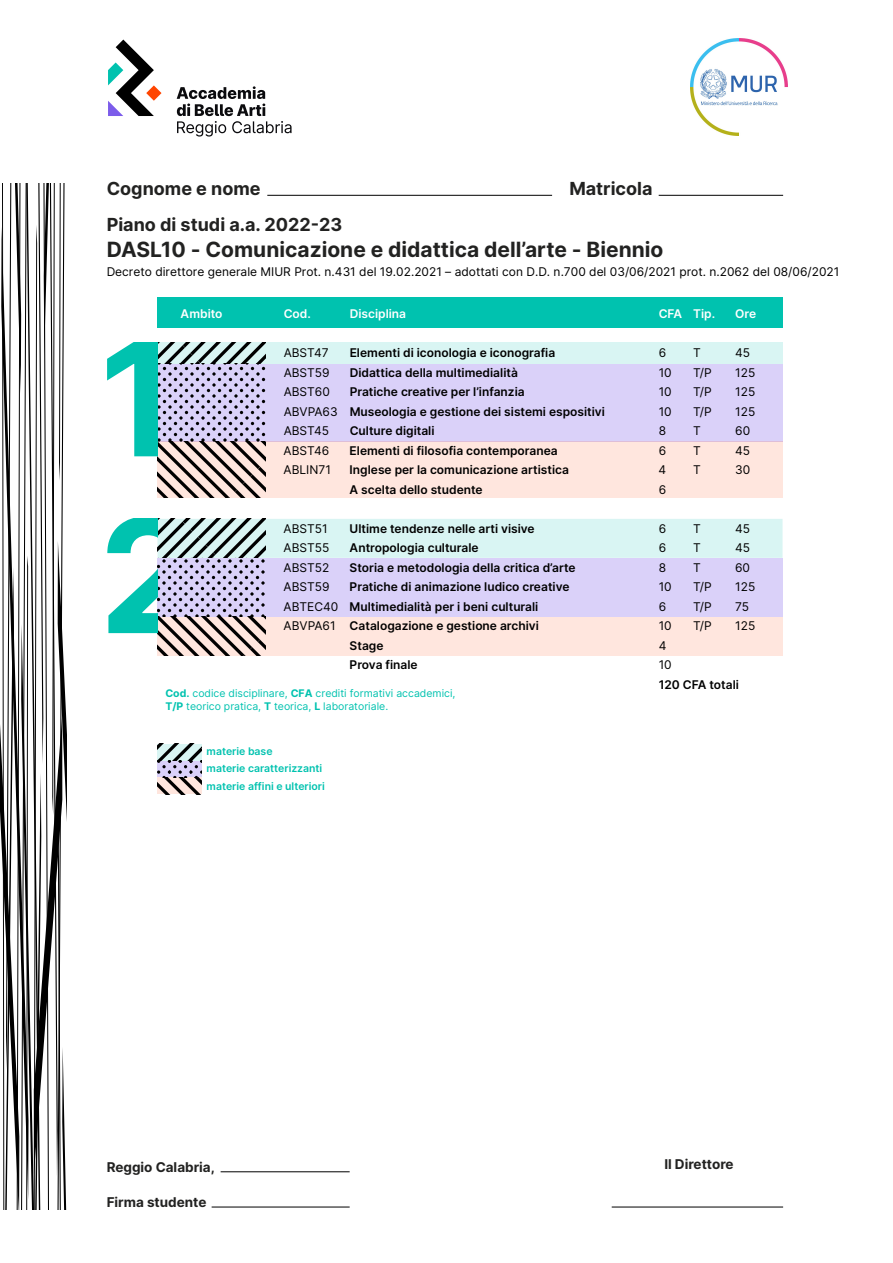
<style>
.page{position:relative;width:893px;height:1263px;background:#fff}
.page>*{position:absolute;margin:0;border:0;box-sizing:border-box;transform-origin:0 0}
.t1{font:700 159px/176.7px "Inter";color:#00c2af}
.t2{font:700 21px "Inter";color:#222221}
.t3{font:700 18px "Inter";color:#222221}
.t4{font:700 13.5px "Inter";color:#222221}
.t5{font:600 12px "Inter";color:#000}
.t6{font:12px "Inter";color:#000}
.t7{font:600 12px "Inter";color:#fff}
.t8{font:10.5px/12.6px "Inter";color:#00c2af}
.t9{font:600 10.5px/17.5px "Inter";color:#00c2af}
.s1{font-weight:400}
.s2{font-weight:700}
</style>
<div class="page">
<div style="left:157px;top:558px;width:626px;height:59px;background:#dad1f9"></div>
<div style="left:157px;top:342px;width:626px;height:22px;background:#d9f5f3"></div>
<div style="left:157px;top:519px;width:626px;height:39px;background:#d9f5f3"></div>
<div style="left:157px;top:364px;width:626px;height:77px;background:#dad1f9"></div>
<div style="left:157px;top:441px;width:626px;height:57px;background:#ffe6de"></div>
<div style="left:157px;top:617px;width:626px;height:38px;background:#ffe6de"></div>
<div style="left:157px;top:298px;width:626px;height:30px;background:#00c2af"></div>
<svg style="left:177px;top:86px;width:115px;height:51px"></svg>
<svg style="left:108px;top:40px;width:54px;height:76px"></svg>
<svg style="left:157px;top:342px;width:108px;height:22px"></svg>
<svg style="left:157px;top:364px;width:108px;height:77px"></svg>
<svg style="left:157px;top:559px;width:108px;height:58px"></svg>
<svg style="left:157px;top:441px;width:108px;height:57px"></svg>
<svg style="left:157px;top:519px;width:108px;height:39px"></svg>
<svg style="left:157px;top:617px;width:108px;height:38px"></svg>
<img style="left:690px;top:38px;width:97px;height:97px">
<svg style="left:0;top:184px;width:67px;height:1025px"></svg>
<svg style="left:157px;top:744px;width:45px;height:17px"></svg>
<svg style="left:157px;top:777px;width:45px;height:17px"></svg>
<svg style="left:157px;top:761px;width:45px;height:16px"></svg>
<hr style="left:221px;top:1171px;width:129px;height:1px;background:#000">
<hr style="left:212px;top:1207px;width:138px;height:1px;background:#000">
<hr style="left:612px;top:1207px;width:171px;height:1px;background:#000">
<hr style="left:267px;top:195px;width:285px;height:1px;background:#000">
<hr style="left:659px;top:195px;width:124px;height:1px;background:#000">
<h3 class="t3" style="left:107px;top:176px;width:155px">Cognome e nome</h3>
<h3 class="t3" style="left:569px;top:176px;width:85px">Matricola</h3>
<h3 class="t3" style="left:107px;top:212px;width:237px">Piano di studi a.a. 2022-23</h3>
<h2 class="t2" style="left:107px;top:234px;width:558px">DASL10 - Comunicazione e didattica dell’arte - Biennio</h2>
<p class="t6" style="left:107px;top:263px;width:734px">Decreto direttore generale MIUR Prot. n.431 del 19.02.2021 – adottati con D.D. n.700 del 03/06/2021 prot. n.2062 del 08/06/2021</p>
<p class="t7" style="left:181px;top:305px;width:43px">Ambito</p>
<p class="t7" style="left:284px;top:305px;width:29px">Cod.</p>
<p class="t7" style="left:350px;top:305px;width:58px">Disciplina</p>
<p class="t7" style="left:659px;top:305px;width:58px">CFA Tip.</p>
<p class="t7" style="left:735px;top:305px;width:22px">Ore</p>
<p class="t6" style="left:284px;top:344px;width:47px">ABST47</p>
<p class="t5" style="left:350px;top:344px;width:207px">Elementi di iconologia e iconografia</p>
<p class="t6" style="left:659px;top:344px;width:9px">6</p>
<p class="t6" style="left:693px;top:344px;width:9px">T</p>
<p class="t6" style="left:735px;top:344px;width:16px">45</p>
<p class="t6" style="left:284px;top:364px;width:48px">ABST59</p>
<p class="t5" style="left:350px;top:364px;width:170px">Didattica della multimedialità</p>
<p class="t6" style="left:659px;top:364px;width:15px">10</p>
<p class="t6" style="left:693px;top:364px;width:20px">T/P</p>
<p class="t6" style="left:735px;top:364px;width:22px">125</p>
<p class="t6" style="left:284px;top:383px;width:48px">ABST60</p>
<p class="t5" style="left:350px;top:383px;width:177px">Pratiche creative per l’infanzia</p>
<p class="t6" style="left:659px;top:383px;width:15px">10</p>
<p class="t6" style="left:693px;top:383px;width:20px">T/P</p>
<p class="t6" style="left:735px;top:383px;width:22px">125</p>
<p class="t5" style="left:284px;top:403px;width:323px"><span class="s1">ABVPA63</span> Museologia e gestione dei sistemi espositivi</p>
<p class="t6" style="left:659px;top:403px;width:15px">10</p>
<p class="t6" style="left:693px;top:403px;width:20px">T/P</p>
<p class="t6" style="left:735px;top:403px;width:22px">125</p>
<p class="t6" style="left:284px;top:422px;width:47px">ABST45</p>
<p class="t5" style="left:350px;top:422px;width:86px">Culture digitali</p>
<p class="t6" style="left:659px;top:422px;width:9px">8</p>
<p class="t6" style="left:693px;top:422px;width:9px">T</p>
<p class="t6" style="left:735px;top:422px;width:16px">60</p>
<p class="t6" style="left:284px;top:442px;width:47px">ABST46</p>
<p class="t5" style="left:350px;top:442px;width:210px">Elementi di filosofia contemporanea</p>
<p class="t6" style="left:659px;top:442px;width:9px">6</p>
<p class="t6" style="left:693px;top:442px;width:9px">T</p>
<p class="t6" style="left:735px;top:442px;width:16px">45</p>
<p class="t6" style="left:284px;top:461px;width:49px">ABLIN71</p>
<p class="t5" style="left:350px;top:461px;width:221px">Inglese per la comunicazione artistica</p>
<p class="t6" style="left:659px;top:461px;width:9px">4</p>
<p class="t6" style="left:693px;top:461px;width:9px">T</p>
<p class="t6" style="left:735px;top:461px;width:17px">30</p>
<p class="t5" style="left:350px;top:481px;width:135px">A scelta dello studente</p>
<p class="t6" style="left:659px;top:481px;width:9px">6</p>
<p class="t6" style="left:284px;top:520px;width:46px">ABST51</p>
<p class="t5" style="left:350px;top:520px;width:187px">Ultime tendenze nelle arti visive</p>
<p class="t6" style="left:659px;top:520px;width:9px">6</p>
<p class="t6" style="left:693px;top:520px;width:9px">T</p>
<p class="t6" style="left:735px;top:520px;width:16px">45</p>
<p class="t6" style="left:284px;top:539px;width:47px">ABST55</p>
<p class="t5" style="left:350px;top:539px;width:131px">Antropologia culturale</p>
<p class="t6" style="left:659px;top:539px;width:9px">6</p>
<p class="t6" style="left:693px;top:539px;width:9px">T</p>
<p class="t6" style="left:735px;top:539px;width:16px">45</p>
<p class="t6" style="left:284px;top:559px;width:47px">ABST52</p>
<p class="t5" style="left:350px;top:559px;width:228px">Storia e metodologia della critica d’arte</p>
<p class="t6" style="left:659px;top:559px;width:9px">8</p>
<p class="t6" style="left:693px;top:559px;width:9px">T</p>
<p class="t6" style="left:735px;top:559px;width:16px">60</p>
<p class="t6" style="left:284px;top:578px;width:48px">ABST59</p>
<p class="t5" style="left:350px;top:578px;width:221px">Pratiche di animazione ludico creative</p>
<p class="t6" style="left:659px;top:578px;width:15px">10</p>
<p class="t6" style="left:693px;top:578px;width:20px">T/P</p>
<p class="t6" style="left:735px;top:578px;width:22px">125</p>
<p class="t5" style="left:284px;top:598px;width:256px"><span class="s1">ABTEC40</span> Multimedialità per i beni culturali</p>
<p class="t6" style="left:659px;top:598px;width:9px">6</p>
<p class="t6" style="left:693px;top:598px;width:20px">T/P</p>
<p class="t6" style="left:735px;top:598px;width:16px">75</p>
<p class="t5" style="left:284px;top:617px;width:257px"><span class="s1">ABVPA61</span> Catalogazione e gestione archivi</p>
<p class="t6" style="left:659px;top:617px;width:15px">10</p>
<p class="t6" style="left:693px;top:617px;width:20px">T/P</p>
<p class="t6" style="left:735px;top:617px;width:22px">125</p>
<p class="t5" style="left:350px;top:637px;width:35px">Stage</p>
<p class="t6" style="left:659px;top:637px;width:9px">4</p>
<p class="t5" style="left:350px;top:656px;width:70px">Prova finale</p>
<p class="t6" style="left:659px;top:656px;width:15px">10</p>
<p class="t5" style="left:659px;top:676px;width:82px">120 CFA totali</p>
<h1 class="t1" style="left:99px;top:307px;width:102px">1<br>2</h1>
<p class="t8" style="left:165px;top:687px;width:292px"><span class="s2">Cod.</span> codice disciplinare, <span class="s2">CFA</span> crediti formativi accademici,<br><span class="s2">T/P</span> teorico pratica, <span class="s2">T</span> teorica, <span class="s2">L</span> laboratoriale.</p>
<p class="t9" style="left:207px;top:742px;width:68px">materie base</p>
<p class="t9" style="left:207px;top:759px;width:120px">materie caratterizzanti materie affini e ulteriori</p>
<p class="t4" style="left:107px;top:1157px;width:110px">Reggio Calabria,</p>
<p class="t4" style="left:664px;top:1154px;width:71px">Il Direttore</p>
<p class="t4" style="left:107px;top:1192px;width:101px">Firma studente</p>
</div>
